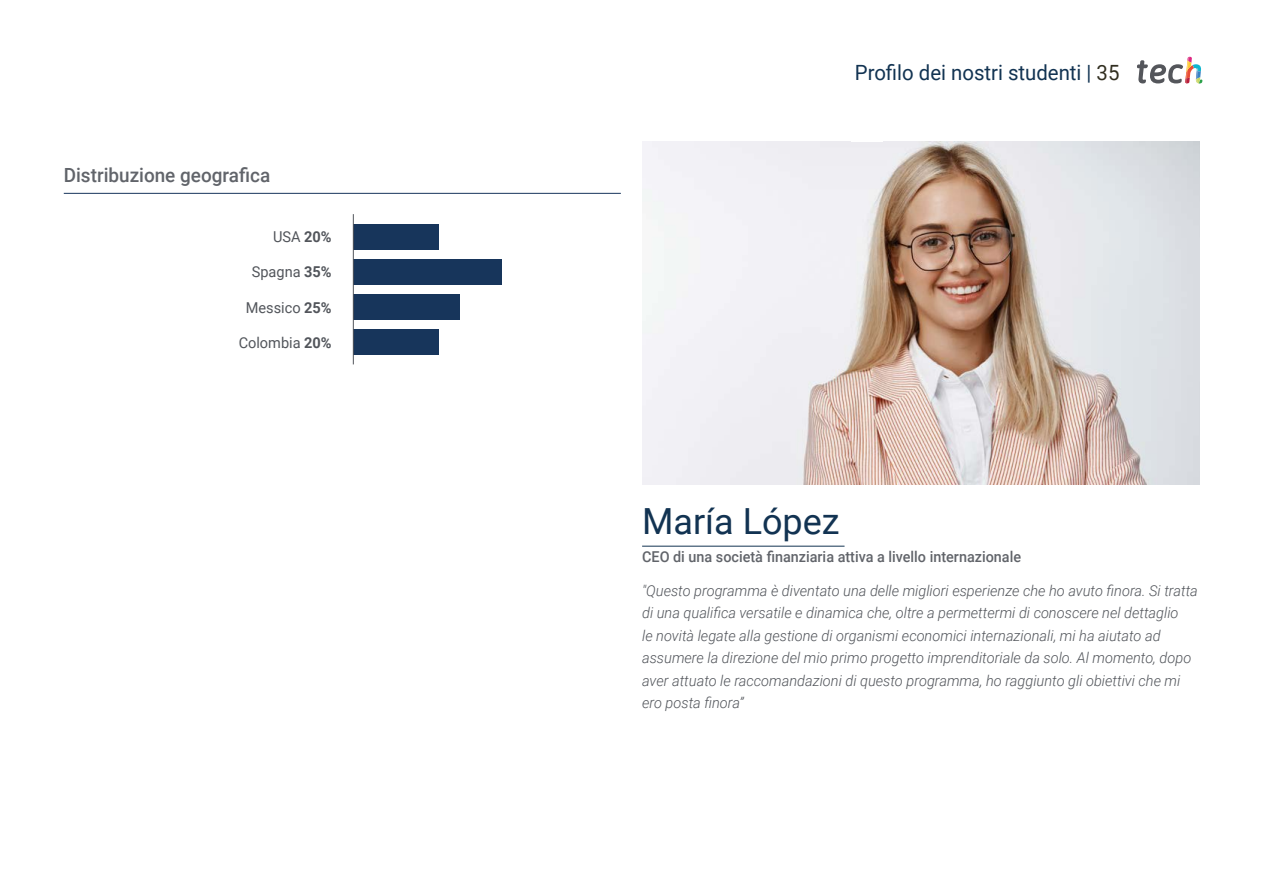
<style>
.page{position:relative;width:1263px;height:893px;background:#fff}
.page>*{position:absolute;margin:0;border:0;box-sizing:border-box;transform-origin:0 0}
.t1{font:36px "Roboto";color:#123352}
.t2{font:21px "Roboto";color:#123352}
.t3{font:500 19.5px "Roboto";color:#61646a}
.t4{font:italic 300 15px/22.5px "Roboto";color:#52555b}
.t5{font:500 15px "Roboto";color:#61646a;scale:.96 1}
.t6{font:15px "Roboto";color:#52555b}
.s1{font-weight:700}
.s2{color:#312e20}
</style>
<div class="page">
<hr style="left:642px;top:546px;width:202px;height:1px;background:#123352">
<svg style="left:1137px;top:57px;width:65px;height:27px"></svg>
<img style="left:642px;top:142px;width:557px;height:342px">
<hr style="left:64px;top:193px;width:557px;height:1px;background:#17355b">
<div style="left:353px;top:224px;width:85px;height:26px;background:#17355b"></div>
<div style="left:353px;top:259px;width:149px;height:26px;background:#17355b"></div>
<div style="left:353px;top:294px;width:107px;height:25px;background:#17355b"></div>
<div style="left:353px;top:329px;width:85px;height:25px;background:#17355b"></div>
<hr style="left:353px;top:214px;width:1px;height:150px;background:#52555b">
<h3 class="t3" style="left:64px;top:161px;width:208px">Distribuzione geografica</h3>
<p class="t6" style="left:273px;top:226px;width:60px">USA <span class="s1">20%</span></p>
<p class="t6" style="left:252px;top:261px;width:81px">Spagna <span class="s1">35%</span></p>
<p class="t6" style="left:246px;top:297px;width:87px">Messico <span class="s1">25%</span></p>
<p class="t6" style="left:239px;top:332px;width:95px">Colombia <span class="s1">20%</span></p>
<h2 class="t2" style="left:855px;top:57px;width:266px">Profilo dei nostri studenti | <span class="s2">35</span></h2>
<h1 class="t1" style="left:642px;top:496px;width:199px">María López</h1>
<p class="t5" style="left:642px;top:546px;width:396px">CEO di una società finanziaria attiva a livello internazionale</p>
<p class="t4" style="left:642px;top:579px;width:557px">"Questo programma è diventato una delle migliori esperienze che ho avuto finora. Si tratta di una qualifica versatile e dinamica che, oltre a permettermi di conoscere nel dettaglio<br>le novità legate alla gestione di organismi economici internazionali, mi ha aiutato ad assumere la direzione del mio primo progetto imprenditoriale da solo. Al momento, dopo aver attuato le raccomandazioni di questo programma, ho raggiunto gli obiettivi che mi ero posta finora”</p>
</div>
